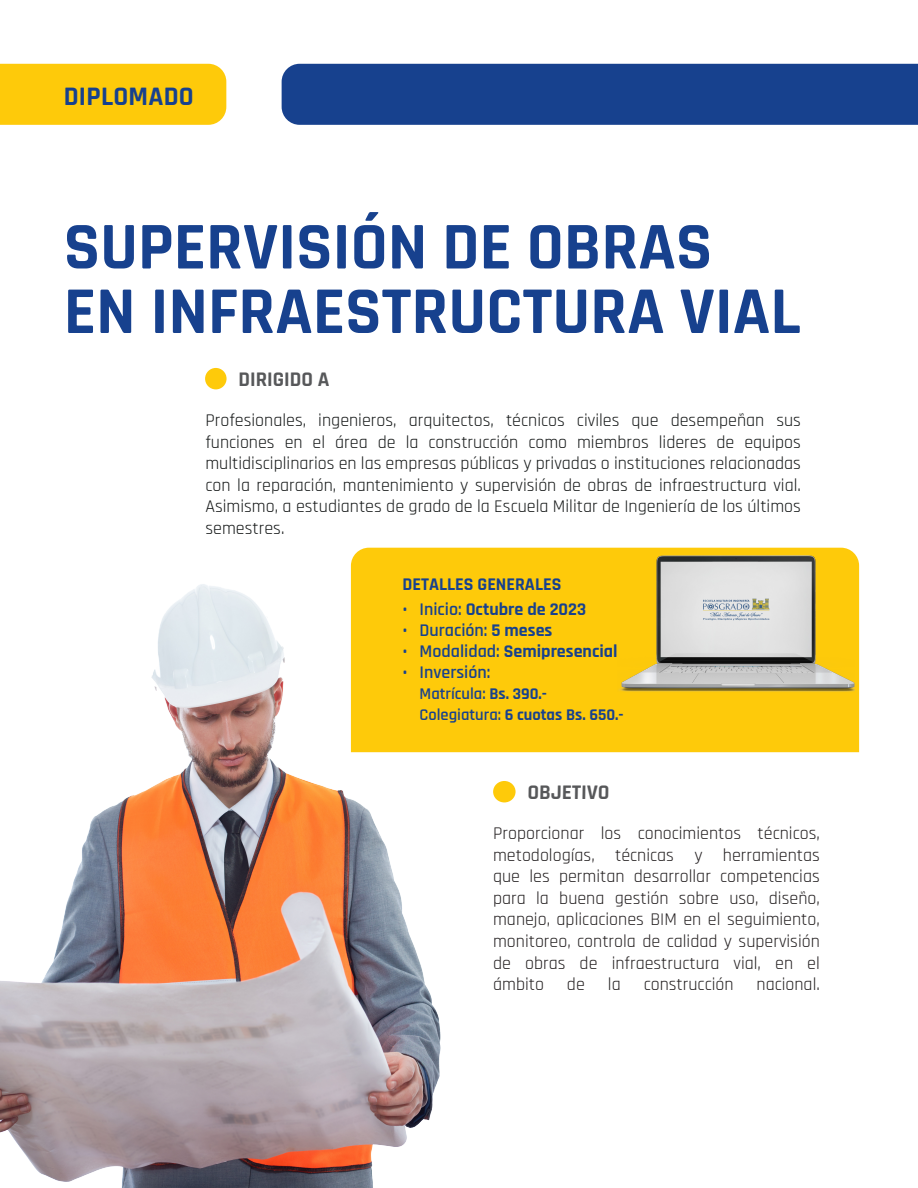
<style>
.page{position:relative;width:918px;height:1188px;background:#fff}
.page>*{position:absolute;margin:0;border:0;box-sizing:border-box;transform-origin:0 0}
.t1{font:700 67.5px "Rajdhani";color:#17418e}
.t2{font:700 27px "Rajdhani";letter-spacing:.01em;color:#17418e}
.t3{font:700 21px "Rajdhani";color:#57585a}
.t4{font:18px/21.6px "Rajdhani";color:#141717;text-align:justify}
.t5{font:18px/21.6px "Rajdhani";color:#231f20;text-align:justify}
.t6{font:700 18px "Rajdhani";color:#17418e}
.t7{font:600 18px "Rajdhani";color:#17418e}
.t8{font:700 16.5px "Rajdhani";color:#17418e}
.t9{font:600 16.5px "Rajdhani";color:#17418e}
.s1{font-weight:600}
.s2{font-weight:700}
</style>
<div class="page">
<div style="left:282px;top:64px;width:636px;height:61px;background:#17418e"></div>
<div style="left:0;top:64px;width:226px;height:61px;background:#feca0a"></div>
<div style="left:205px;top:368px;width:22px;height:21px;background:#feca0a;border-radius:50%"></div>
<div style="left:493px;top:781px;width:23px;height:21px;background:#feca0a;border-radius:50%"></div>
<img style="left:0;top:547px;width:480px;height:641px">
<div style="left:351px;top:548px;width:508px;height:204px;background:#feca0a"></div>
<img style="left:618px;top:548px;width:237px;height:150px">
<p class="t2" style="left:64px;top:80px;width:132px">DIPLOMADO</p>
<p class="t1" style="left:64px;top:206px;width:650px">SUPERVISIÓN DE OBRAS</p>
<p class="t1" style="left:64px;top:270px;width:738px">EN INFRAESTRUCTURA VIAL</p>
<p class="t3" style="left:238px;top:367px;width:92px">DIRIGIDO A</p>
<p class="t4" style="left:205px;top:410px;width:597px">Profesionales, ingenieros, arquitectos, técnicos civiles que desempeñan sus funciones en el área de la construcción como miembros lideres de equipos multidisciplinarios en las empresas públicas y privadas o instituciones relacionadas con la reparación, mantenimiento y supervisión de obras de infraestructura vial.<br>Asimismo, a estudiantes de grado de la Escuela Militar de Ingeniería de los últimos semestres.</p>
<p class="t6" style="left:403px;top:573px;width:160px">DETALLES GENERALES</p>
<p class="t6" style="left:403px;top:598px;width:185px"><span class="s1">• Inicio:</span> Octubre de 2023</p>
<p class="t7" style="left:403px;top:619px;width:151px">• Duración: <span class="s2">5 meses</span></p>
<p class="t6" style="left:403px;top:640px;width:217px"><span class="s1">• Modalidad:</span> Semipresencial</p>
<p class="t7" style="left:403px;top:661px;width:89px">• Inversión:</p>
<p class="t9" style="left:420px;top:684px;width:129px">Matrícula: <span class="s2">Bs. 390.-</span></p>
<p class="t8" style="left:420px;top:704px;width:206px"><span class="s1">Colegiatura:</span> 6 cuotas Bs. 650.-</p>
<p class="t3" style="left:528px;top:780px;width:84px">OBJETIVO</p>
<p class="t5" style="left:493px;top:823px;width:328px">Proporcionar los conocimientos técnicos, metodologías, técnicas y herramientas que les permitan desarrollar competencias para la buena gestión sobre uso, diseño, manejo, aplicaciones BIM en el seguimiento, monitoreo, controla de calidad y supervisión de obras de infraestructura vial, en el ámbito</p>
<p class="t5" style="left:567px;top:974px;width:19px">de</p>
<p class="t5" style="left:608px;top:974px;width:14px">la</p>
<p class="t5" style="left:644px;top:974px;width:91px">construcción</p>
<p class="t5" style="left:757px;top:974px;width:65px">nacional.</p>
</div>
